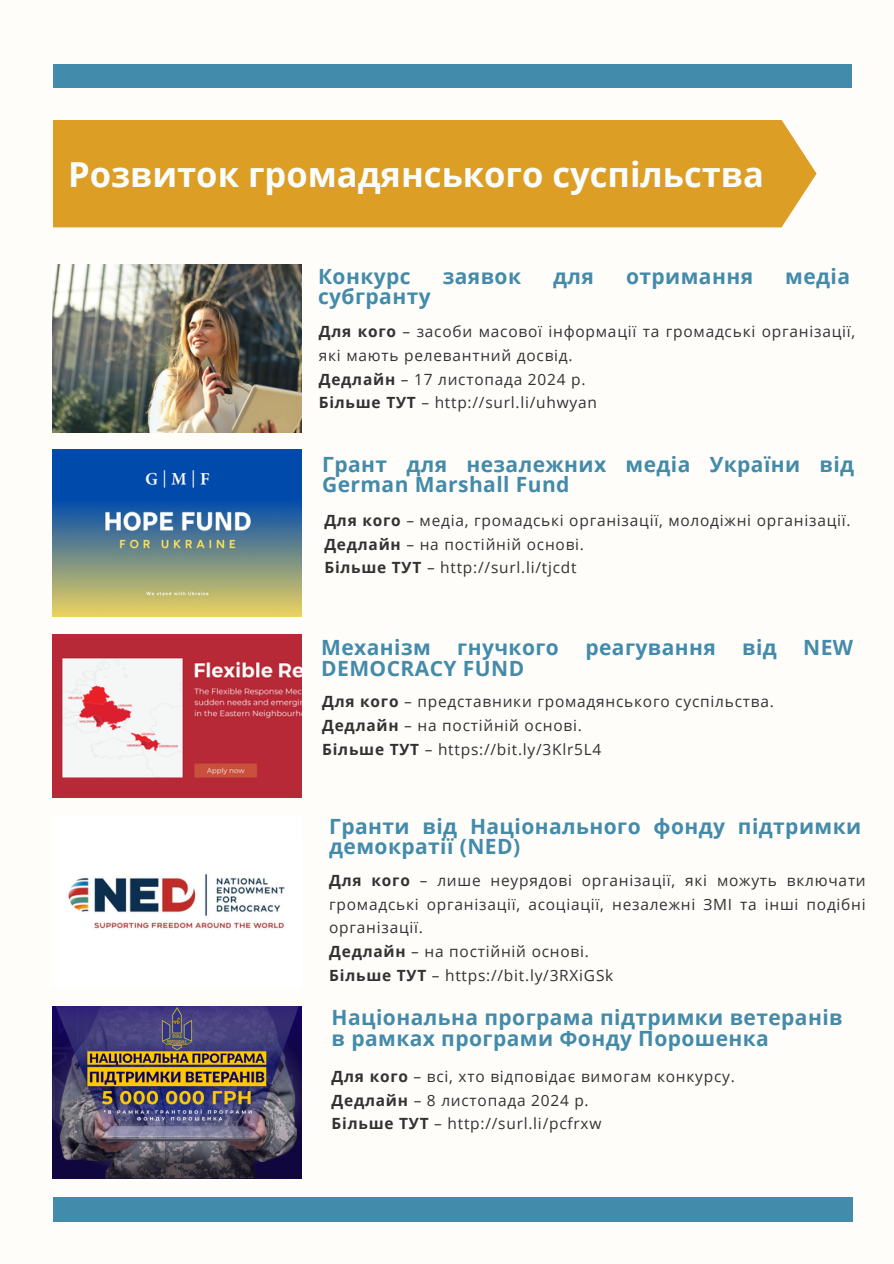
<style>
.page{position:relative;width:894px;height:1264px;background:#fff}
.page>*{position:absolute;margin:0;border:0;box-sizing:border-box;transform-origin:0 0}
.t1{font:700 34.5px "Open Sans";color:#fafdfd}
.t2{font:700 21px/20.2px "Open Sans";letter-spacing:.02em;color:#438baa}
.t3{font:15.45px/23.7px "Open Sans";letter-spacing:.05em;color:#323232}
.s1{font-weight:700}
</style>
<div class="page">
<div style="left:0;top:0;width:893px;height:1263px;background:#fffdfa"></div>
<div style="left:53px;top:64px;width:797px;height:24px;background:#438baa"></div>
<div style="left:53px;top:1197px;width:799px;height:24px;background:#438baa"></div>
<div style="left:53px;top:120px;width:763px;height:107px;background:#dc9e25"></div>
<img style="left:53px;top:634px;width:248px;height:163px">
<img style="left:53px;top:265px;width:248px;height:167px">
<img style="left:53px;top:450px;width:248px;height:166px">
<img style="left:68px;top:874px;width:217px;height:56px">
<img style="left:53px;top:1006px;width:248px;height:172px">
<p class="t1" style="left:68px;top:150px;width:697px">Розвиток громадянського суспільства</p>
<p class="t2" style="left:318px;top:265px;width:94px">Конкурс</p>
<p class="t2" style="left:442px;top:265px;width:80px">заявок</p>
<p class="t2" style="left:553px;top:265px;width:42px">для</p>
<p class="t2" style="left:626px;top:265px;width:128px">отримання</p>
<p class="t2" style="left:785px;top:265px;width:66px">медіа</p>
<p class="t2" style="left:318px;top:285px;width:114px">субгранту</p>
<h2 class="t3" style="left:319px;top:319px;width:538px"><span class="s1">Для кого</span> – засоби масової інформації та громадські організації, які мають релевантний досвід.</h2>
<p class="t3" style="left:319px;top:367px;width:268px"><span class="s1">Дедлайн</span> – 17 листопада 2024 р.</p>
<p class="t3" style="left:319px;top:390px;width:279px"><span class="s1">Більше ТУТ</span> – http://surl.li/uhwyan</p>
<p class="t2" style="left:322px;top:453px;width:533px">Грант для незалежних медіа України від<br>German Marshall Fund</p>
<h2 class="t3" style="left:324px;top:508px;width:527px"><span class="s1">Для кого</span> – медіа, громадські організації, молодіжні організації.</h2>
<p class="t3" style="left:324px;top:532px;width:261px"><span class="s1">Дедлайн</span> – на постійній основі.</p>
<p class="t3" style="left:324px;top:555px;width:253px"><span class="s1">Більше ТУТ</span> – http://surl.li/tjcdt</p>
<h1 class="t2" style="left:321px;top:637px;width:111px">Механізм</h1>
<h1 class="t2" style="left:457px;top:637px;width:103px">гнучкого</h1>
<h1 class="t2" style="left:585px;top:637px;width:132px">реагування</h1>
<h1 class="t2" style="left:742px;top:637px;width:36px">від</h1>
<h1 class="t2" style="left:803px;top:637px;width:51px">NEW</h1>
<h1 class="t2" style="left:321px;top:657px;width:204px">DEMOCRACY FUND</h1>
<h2 class="t3" style="left:322px;top:689px;width:453px"><span class="s1">Для кого</span> – представники громадянського суспільства.</h2>
<p class="t3" style="left:322px;top:713px;width:261px"><span class="s1">Дедлайн</span> – на постійній основі.</p>
<p class="t3" style="left:322px;top:737px;width:281px"><span class="s1">Більше ТУТ</span> – https://bit.ly/3Klr5L4</p>
<p class="t2" style="left:329px;top:815px;width:533px">Гранти від Національного фонду підтримки демократії (NED)</p>
<h2 class="t3" style="left:329px;top:868px;width:538px;text-align:justify"><span class="s1">Для кого</span> – лише неурядові організації, які можуть включати громадські організації, асоціації, незалежні ЗМІ та інші подібні організації.</h2>
<p class="t3" style="left:329px;top:939px;width:261px"><span class="s1">Дедлайн</span> – на постійній основі.</p>
<p class="t3" style="left:329px;top:962px;width:285px"><span class="s1">Більше ТУТ</span> – https://bit.ly/3RXiGSk</p>
<p class="t2" style="left:331px;top:1007px;width:512px">Національна програма підтримки ветеранів в рамках програми Фонду Порошенка</p>
<h2 class="t3" style="left:331px;top:1063px;width:404px"><span class="s1">Для кого</span> – всі, хто відповідає вимогам конкурсу.</h2>
<p class="t3" style="left:331px;top:1087px;width:258px"><span class="s1">Дедлайн</span> – 8 листопада 2024 р.</p>
<p class="t3" style="left:331px;top:1111px;width:271px"><span class="s1">Більше ТУТ</span> – http://surl.li/pcfrxw</p>
</div>
